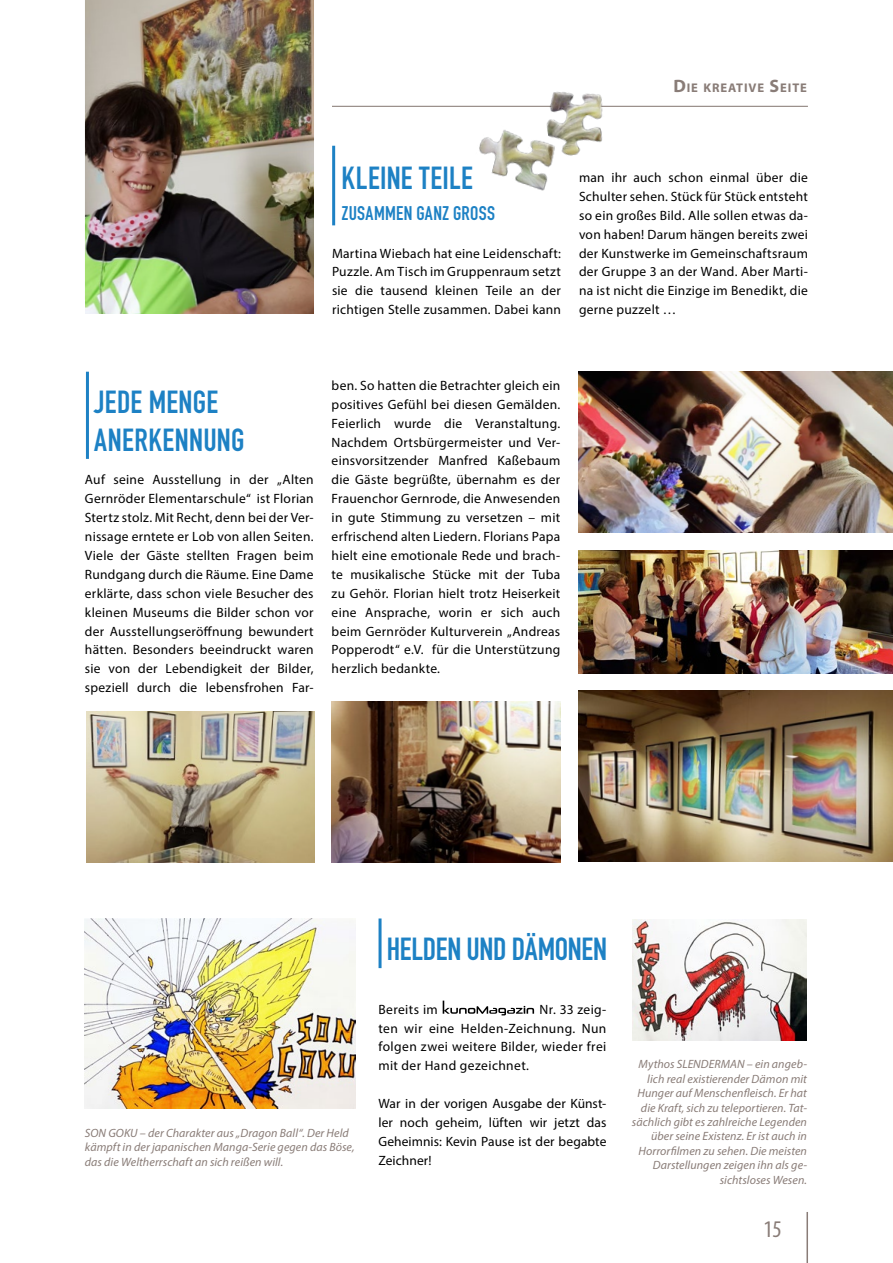
<style>
.page{position:relative;width:893px;height:1263px;background:#fff}
.page>*{position:absolute;margin:0;border:0;box-sizing:border-box;transform-origin:0 0}
.t1{font:700 31.5px/37.8px "DIN Condensed";letter-spacing:.005em;color:#1d81c4}
.t2{font:700 31.5px "DIN Condensed";letter-spacing:-.015em;color:#1d81c4}
.t3{font:condensed 24px "Myriad Pro";color:#897c77}
.t4{font:700 19.5px "DIN Condensed";letter-spacing:.02em;color:#1d81c4}
.t5{font:13.5px/18.9px "Myriad Pro";letter-spacing:.02em;color:#000;text-align:justify}
.t6{font:700 12.6px "Myriad Pro";letter-spacing:.07em;color:#897c77}
.t7{font:italic 12px/14.4px "Myriad Pro";letter-spacing:.005em;color:#897c77}
.s1{font-size:18px}
</style>
<div class="page">
<hr style="left:806px;top:1212px;width:2px;height:51px;background:#897c77">
<hr style="left:85px;top:106px;width:723px;height:1px;background:#897c77">
<div style="left:300px;top:97px;width:32px;height:17px;background:#fff"></div>
<hr style="left:332px;top:146px;width:3px;height:79px;background:#1d81c4">
<hr style="left:86px;top:372px;width:3px;height:87px;background:#1d81c4">
<hr style="left:379px;top:918px;width:3px;height:50px;background:#1d81c4">
<img style="left:85px;top:918px;width:270px;height:190px">
<img style="left:633px;top:919px;width:174px;height:121px">
<img style="left:85px;top:0;width:229px;height:314px">
<img style="left:541px;top:91px;width:73px;height:65px">
<img style="left:479px;top:114px;width:90px;height:77px">
<img style="left:579px;top:691px;width:314px;height:170px">
<img style="left:86px;top:711px;width:228px;height:151px">
<img style="left:579px;top:372px;width:314px;height:161px">
<img style="left:332px;top:701px;width:229px;height:161px">
<img style="left:579px;top:550px;width:314px;height:123px">
<svg style="left:443px;top:1000px;width:91px;height:15px"></svg>
<p class="t6" style="left:673px;top:80px;width:135px"><span class="s1">D</span>IE KREATIVE <span class="s1">S</span>EITE</p>
<h1 class="t1" style="left:342px;top:159px;width:133px">KLEINE TEILE</h1>
<h3 class="t4" style="left:342px;top:200px;width:155px">ZUSAMMEN GANZ GROSS</h3>
<p class="t5" style="left:332px;top:243px;width:231px">Martina Wiebach hat eine Leidenschaft:<br>Puzzle. Am Tisch im Gruppenraum setzt sie die tausend kleinen Teile an der richtigen Stelle zusammen. Dabei kann</p>
<p class="t5" style="left:579px;top:168px;width:231px">man ihr auch schon einmal über die Schulter sehen. Stück für Stück entsteht so ein großes Bild. Alle sollen etwas da&shy;von haben! Darum hängen bereits zwei der Kunstwerke im Gemeinschaftsraum der Gruppe 3 an der Wand. Aber Marti&shy;na ist nicht die Einzige im Benedikt, die gerne puzzelt …</p>
<h1 class="t1" style="left:94px;top:383px;width:152px">JEDE MENGE<br>ANERKENNUNG</h1>
<p class="t5" style="left:85px;top:470px;width:230px">Auf seine Ausstellung in der „Alten Gernröder Elementarschule“ ist Florian Stertz stolz. Mit Recht, denn bei der Ver&shy;nissage erntete er Lob von allen Seiten.<br>Viele der Gäste stellten Fragen beim Rundgang durch die Räume. Eine Dame erklärte, dass schon viele Besucher des kleinen Museums die Bilder schon vor der Ausstellungseröffnung bewundert hätten. Besonders beeindruckt waren sie von der Lebendigkeit der Bilder, speziell durch die lebensfrohen Far-</p>
<p class="t5" style="left:332px;top:376px;width:230px">ben. So hatten die Betrachter gleich ein positives Gefühl bei diesen Gemälden.<br>Feierlich wurde die Veranstaltung.<br>Nachdem Ortsbürgermeister und Ver&shy;einsvorsitzender Manfred Kaßebaum die Gäste begrüßte, übernahm es der Frauenchor Gernrode, die Anwesenden in gute Stimmung zu versetzen – mit erfrischend alten Liedern. Florians Papa hielt eine emotionale Rede und brach&shy;te musikalische Stücke mit der Tuba zu Gehör. Florian hielt trotz Heiserkeit eine Ansprache, worin er sich auch beim Gernröder Kulturverein „Andreas Popperodt“ e.V. für die Unterstützung herzlich bedankte.</p>
<h1 class="t2" style="left:387px;top:927px;width:222px">HELDEN UND DÄMONEN</h1>
<p class="t7" style="left:85px;top:1125px;width:271px">SON GOKU – der Charakter aus „Dragon Ball“. Der Held kämpft in der japanischen Manga-Serie gegen das Böse, das die Weltherrschaft an sich reißen will.</p>
<p class="t5" style="left:378px;top:999px;width:61px">Bereits im</p>
<p class="t5" style="left:378px;top:999px;width:230px;text-indent:161px">Nr. 33 zeig&shy;ten wir eine Helden-Zeichnung. Nun folgen zwei weitere Bilder, wieder frei mit der Hand gezeichnet.</p>
<p class="t5" style="left:378px;top:1094px;width:230px">War in der vorigen Ausgabe der Künst&shy;ler noch geheim, lüften wir jetzt das Geheimnis: Kevin Pause ist der begabte Zeichner!</p>
<p class="t7" style="left:632px;top:1057px;width:177px;text-align:right">Mythos SLENDERMAN – ein angeb&shy;lich real existierender Dämon mit Hunger auf Menschenfleisch. Er hat die Kraft, sich zu teleportieren. Tat&shy;sächlich gibt es zahlreiche Legenden über seine Existenz. Er ist auch in Horrorfilmen zu sehen. Die meisten Darstellungen zeigen ihn als ge&shy;sichtsloses Wesen.</p>
<h2 class="t3" style="left:763px;top:1215px;width:20px">15</h2>
</div>
